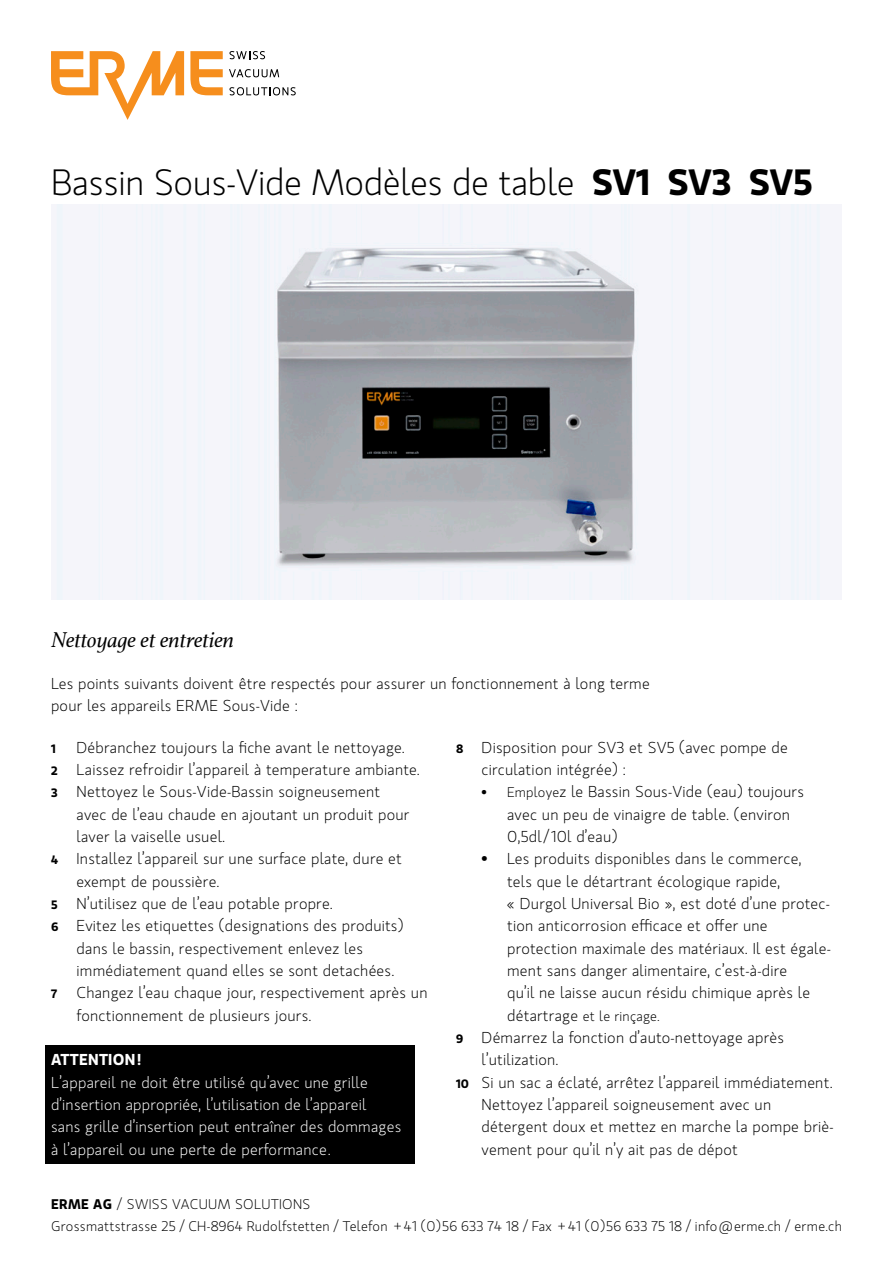
<style>
.page{position:relative;width:893px;height:1263px;background:#fff}
.page>*{position:absolute;margin:0;border:0;box-sizing:border-box;transform-origin:0 0}
.t1{font:300 36.45px "Gloriola Std";letter-spacing:-.01em;color:#000}
.t2{font:italic 22.5px "Athelas";letter-spacing:-.01em;color:#000}
.t3{font:300 15.75px/22.4px "Gloriola Std";letter-spacing:.015em;color:#000}
.t4{font:300 15.75px/22.4px "Gloriola Std";letter-spacing:.015em;color:#fff}
.t5{font:600 15.75px "Gloriola Std";letter-spacing:.015em;color:#fff}
.t6{font:300 13.95px/22.4px "Gloriola Std";letter-spacing:.02em;color:#000}
.t7{font:600 12.15px "Gloriola Std";color:#000}
.s1{font-weight:600}
.s2{font-weight:600;font-size:12.15px}
.s3{font-size:13.95px}
.s4{font-size:15.75px}
</style>
<div class="page">
<svg style="left:229px;top:51px;width:36px;height:8px"></svg>
<svg style="left:229px;top:69px;width:50px;height:8px"></svg>
<svg style="left:190px;top:51px;width:33px;height:44px"></svg>
<svg style="left:51px;top:51px;width:133px;height:69px"></svg>
<svg style="left:229px;top:87px;width:67px;height:8px"></svg>
<img style="left:56px;top:204px;width:764px;height:396px">
<div style="left:45px;top:1045px;width:370px;height:118px;background:#000"></div>
<h1 class="t1" style="left:51px;top:158px;width:763px">Bassin Sous-Vide Modèles de table <span class="s1">SV1 SV3 SV5</span></h1>
<h2 class="t2" style="left:51px;top:622px;width:185px">Nettoyage et entretien</h2>
<p class="t3" style="left:51px;top:672px;width:600px">Les points suivants doivent être respectés pour assurer un fonctionnement à long terme pour les appareils ERME Sous-Vide :</p>
<p class="t7" style="left:51px;top:740px;width:6px">1</p>
<p class="t3" style="left:482px;top:736px;width:308px;text-indent:-26px"><span class="s2">8</span> Disposition pour SV3 et SV5 (avec pompe de circulation intégrée) :</p>
<p class="t3" style="left:507px;top:780px;width:298px;text-indent:-26px"><span class="s3">• Employe</span>z le Bassin Sous-Vide (eau) toujours avec un peu de vinaigre de table. (environ<br>0,5dl /10l d’eau)</p>
<p class="t3" style="left:507px;top:847px;width:325px;text-indent:-25px">• Les produits disponibles dans le commerce,<br>tels que le détartrant écologique rapide,<br>« Durgol Universal Bio », est doté d’une protec&shy;tion anticorrosion efficace et offer une protection maximale des matériaux. Il est égale&shy;ment sans danger alimentaire, c’est-à-dire<br>qu’il ne laisse aucun résidu chimique après le</p>
<p class="t6" style="left:507px;top:1004px;width:154px"><span class="s4">détartrage</span> et le rinçage.</p>
<p class="t3" style="left:456px;top:1026px;width:329px"><span class="s2">9</span> Démarrez la fonction d’auto-nettoyage après</p>
<p class="t3" style="left:482px;top:1048px;width:79px">l’utilization.</p>
<p class="t3" style="left:456px;top:1071px;width:378px"><span class="s2">10</span> Si un sac a éclaté, arrêtez l’appareil immédiatement.</p>
<p class="t3" style="left:482px;top:1093px;width:291px">Nettoyez l’appareil soigneusement avec un</p>
<p class="t3" style="left:482px;top:1115px;width:354px">détergent doux et mettez en marche la pompe briè-</p>
<p class="t3" style="left:482px;top:1138px;width:258px">vement pour qu’il n’y ait pas de dépot</p>
<p class="t3" style="left:51px;top:736px;width:370px;text-indent:26px">Débranchez toujours la fiche avant le nettoyage.<br><span class="s2">2</span> Laissez refroidir l’appareil à temperature ambiante.<br><span class="s2">3</span> Nettoyez le Sous-Vide-Bassin soigneusement</p>
<p class="t3" style="left:77px;top:803px;width:334px">avec de l’eau chaude en ajoutant un produit pour</p>
<p class="t3" style="left:77px;top:825px;width:150px">laver la vaiselle usuel.</p>
<p class="t3" style="left:51px;top:847px;width:352px"><span class="s2">4</span> Installez l’appareil sur une surface plate, dure et</p>
<p class="t3" style="left:77px;top:870px;width:144px">exempt de poussière.</p>
<p class="t3" style="left:51px;top:892px;width:283px"><span class="s2">5</span> N’utilisez que de l’eau potable propre.</p>
<p class="t3" style="left:51px;top:914px;width:354px"><span class="s2">6</span> Evitez les etiquettes (designations des produits)</p>
<p class="t3" style="left:77px;top:937px;width:288px">dans le bassin, respectivement enlevez les</p>
<p class="t3" style="left:77px;top:959px;width:319px">immédiatement quand elles se sont detachées.</p>
<p class="t3" style="left:51px;top:981px;width:378px"><span class="s2">7</span> Changez l’eau chaque jour, respectivement après un</p>
<p class="t3" style="left:77px;top:1004px;width:237px">fonctionnement de plusieurs jours.</p>
<p class="t5" style="left:51px;top:1048px;width:92px">ATTENTION!</p>
<p class="t4" style="left:51px;top:1071px;width:352px">L’appareil ne doit être utilisé qu’avec une grille d’insertion appropriée, l’utilisation de l’appareil<br>sans grille d’insertion peut entraîner des dommages à l’appareil ou une perte de performance.</p>
<p class="t6" style="left:51px;top:1192px;width:792px"><span class="s1">ERME AG</span> / SWISS VACUUM SOLUTIONS<br>Grossmattstrasse 25 / CH-8964 Rudolfstetten / Telefon + 41 (0)56 633 74 18 / Fax + 41 (0)56 633 75 18 / info@erme.ch / erme.ch</p>
</div>
